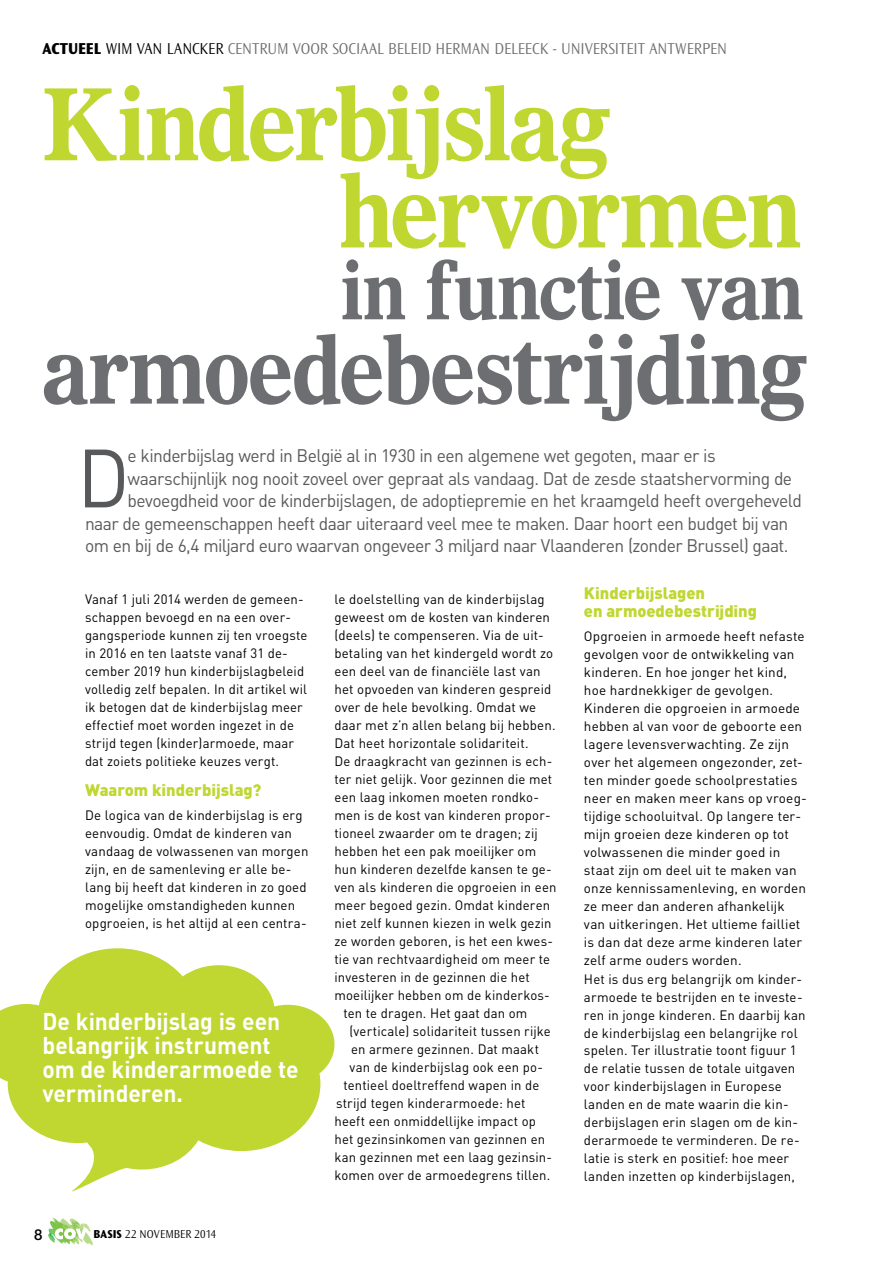
<style>
.page{position:relative;width:893px;height:1263px;background:#fff}
.page>*{position:absolute;margin:0;border:0;box-sizing:border-box;transform-origin:0 0}
.t1{font:700 99.45px "Olympian LT Std";letter-spacing:-.05em;color:#bfd730;scale:.92 1}
.t2{font:700 92.4px "Olympian LT Std";letter-spacing:-.04em;color:#6d6e71;scale:.92 1}
.t3{font:81.15px "DINOT";color:#58595b}
.t4{font:700 79.2px "Olympian LT Std";letter-spacing:-.035em;color:#6d6e71;scale:.92 1}
.t5{font:700 24px/24px "DINOT";letter-spacing:-.005em;color:#fff;scale:.95 1}
.t6{font:18px "DINOT";letter-spacing:-.035em;color:#58595b}
.t7{font:300 16.5px "Ocean Sans Std";letter-spacing:-.005em;color:#6d6e71;scale:.96 1}
.t8{font:900 16.5px/18px "DINOT";letter-spacing:-.005em;color:#bfd730}
.t9{font:500 15px "Helvetica Neue LT Std";color:#000}
.t10{font:13.5px/18px "DINOT";letter-spacing:.01em;color:#000}
.t11{font:300 12px "Ocean Sans Std";letter-spacing:.005em;color:#000;scale:.96 1}
.s1{font-weight:800;color:#000}
.s2{color:#000}
.s3{font-weight:800}
</style>
<div class="page">
<svg style="left:48px;top:1217px;width:45px;height:28px"></svg>
<svg style="left:0;top:948px;width:334px;height:244px;fill:#bfd730"></svg>
<p class="t7" style="left:43px;top:40px;width:715px"><span class="s1">ACTUEEL</span> <span class="s2">WIM VAN LANCKER</span> CENTRUM VOOR SOCIAAL BELEID H ERMAN DELEECK - UNIVERSITEIT ANTWERPEN</p>
<h1 class="t1" style="left:43px;top:63px;width:622px">Kinderbijslag</h1>
<h1 class="t1" style="left:338px;top:150px;width:506px">hervormen</h1>
<h3 class="t4" style="left:340px;top:242px;width:506px">in functie van</h3>
<h2 class="t2" style="left:43px;top:313px;width:835px">armoedebestrijding</h2>
<h3 class="t3" style="left:77px;top:427px;width:55px">D</h3>
<h3 class="t6" style="left:128px;top:445px;width:590px">e kinderbijslag werd in België al in 1930 in een algemene wet gegoten, maar er is</h3>
<h3 class="t6" style="left:128px;top:467px;width:666px">waarschijnlijk nog nooit zoveel over gepraat als vandaag. Dat de zesde staatshervorming de</h3>
<h3 class="t6" style="left:128px;top:490px;width:676px">bevoegdheid voor de kinderbijslagen, de adoptiepremie en het kraamgeld heeft overgeheveld</h3>
<h3 class="t6" style="left:85px;top:512px;width:705px">naar de gemeenschappen heeft daar uiteraard veel mee te maken. Daar hoort een budget bij van</h3>
<h3 class="t6" style="left:85px;top:535px;width:705px">om en bij de 6,4 miljard euro waarvan ongeveer 3 miljard naar Vlaanderen (zonder Brussel) gaat.</h3>
<p class="t10" style="left:85px;top:589px;width:224px">Vanaf 1 juli 2014 werden de gemeen&shy;schappen bevoegd en na een over&shy;gangsperiode kunnen zij ten vroegste in 2016 en ten laatste vanaf 31 de&shy;cember 2019 hun kinderbijslagbeleid volledig zelf bepalen. In dit artikel wil ik betogen dat de kinderbijslag meer effectief moet worden ingezet in de strijd tegen (kinder)armoede, maar dat zoiets politieke keuzes vergt.</p>
<p class="t8" style="left:85px;top:780px;width:178px">Waarom kinderbijslag?</p>
<p class="t10" style="left:85px;top:805px;width:225px">De logica van de kinderbijslag is erg eenvoudig. Omdat de kinderen van vandaag de volwassenen van morgen zijn, en de samenleving er alle be&shy;lang bij heeft dat kinderen in zo goed mogelijke omstandigheden kunnen opgroeien, is het altijd al een centra-</p>
<h3 class="t5" style="left:43px;top:1009px;width:271px">De kinderbijslag is een belangrijk instrument om de kinderarmoede te verminderen.</h3>
<p class="t9" style="left:34px;top:1225px;width:10px">8</p>
<p class="t11" style="left:94px;top:1227px;width:130px"><span class="s3">BASIS</span> 22 NOVEMBER 2014</p>
<p class="t10" style="left:334px;top:589px;width:212px">le doelstelling van de kinderbijslag</p>
<p class="t10" style="left:334px;top:607px;width:217px">geweest om de kosten van kinderen</p>
<p class="t10" style="left:334px;top:625px;width:211px">(deels) te compenseren. Via de uit-</p>
<p class="t10" style="left:334px;top:643px;width:220px">betaling van het kindergeld wordt zo</p>
<p class="t10" style="left:334px;top:661px;width:208px">een deel van de financiële last van</p>
<p class="t10" style="left:334px;top:679px;width:218px">het opvoeden van kinderen gespreid</p>
<p class="t10" style="left:334px;top:697px;width:203px">over de hele bevolking. Omdat we</p>
<p class="t10" style="left:334px;top:715px;width:223px">daar met z’n allen belang bij hebben.</p>
<p class="t10" style="left:334px;top:733px;width:196px">Dat heet horizontale solidariteit.</p>
<p class="t10" style="left:334px;top:751px;width:219px">De draagkracht van gezinnen is ech-</p>
<p class="t10" style="left:334px;top:769px;width:219px">ter niet gelijk. Voor gezinnen die met</p>
<p class="t10" style="left:334px;top:787px;width:206px">een laag inkomen moeten rondko-</p>
<p class="t10" style="left:334px;top:805px;width:218px">men is de kost van kinderen propor-</p>
<p class="t10" style="left:334px;top:823px;width:205px">tioneel zwaarder om te dragen; zij</p>
<p class="t10" style="left:334px;top:841px;width:203px">hebben het een pak moeilijker om</p>
<p class="t10" style="left:334px;top:859px;width:219px">hun kinderen dezelfde kansen te ge-</p>
<p class="t10" style="left:334px;top:877px;width:223px">ven als kinderen die opgroeien in een</p>
<p class="t10" style="left:334px;top:895px;width:217px">meer begoed gezin. Omdat kinderen</p>
<p class="t10" style="left:334px;top:913px;width:219px">niet zelf kunnen kiezen in welk gezin</p>
<p class="t10" style="left:334px;top:931px;width:220px">ze worden geboren, is het een kwes-</p>
<p class="t10" style="left:334px;top:949px;width:217px">tie van rechtvaardigheid om meer te</p>
<p class="t10" style="left:334px;top:967px;width:197px">investeren in de gezinnen die het</p>
<p class="t10" style="left:334px;top:985px;width:217px">moeilijker hebben om de kinderkos-</p>
<p class="t10" style="left:343px;top:1003px;width:185px">ten te dragen. Het gaat dan om</p>
<p class="t10" style="left:349px;top:1021px;width:203px">(verticale) solidariteit tussen rijke</p>
<p class="t10" style="left:351px;top:1039px;width:189px">en armere gezinnen. Dat maakt</p>
<p class="t10" style="left:349px;top:1057px;width:195px">van de kinderbijslag ook een po-</p>
<p class="t10" style="left:343px;top:1075px;width:197px">tentieel doeltreffend wapen in de</p>
<p class="t10" style="left:336px;top:1093px;width:191px">strijd tegen kinderarmoede: het</p>
<p class="t10" style="left:334px;top:1111px;width:203px">heeft een onmiddellijke impact op</p>
<p class="t10" style="left:334px;top:1129px;width:212px">het gezinsinkomen van gezinnen en</p>
<p class="t10" style="left:334px;top:1147px;width:219px">kan gezinnen met een laag gezinsin-</p>
<p class="t10" style="left:334px;top:1165px;width:217px">komen over de armoedegrens tillen.</p>
<p class="t8" style="left:584px;top:584px;width:174px">Kinderbijslagen<br>en armoedebestrijding</p>
<p class="t10" style="left:584px;top:627px;width:224px">Opgroeien in armoede heeft nefaste gevolgen voor de ontwikkeling van kinderen. En hoe jonger het kind, hoe hardnekkiger de gevolgen.<br>Kinderen die opgroeien in armoede hebben al van voor de geboorte een lagere levensverwachting. Ze zijn over het algemeen ongezonder, zet&shy;ten minder goede schoolprestaties neer en maken meer kans op vroeg&shy;tijdige schooluitval. Op langere ter&shy;mijn groeien deze kinderen op tot volwassenen die minder goed in staat zijn om deel uit te maken van onze kennissamenleving, en worden ze meer dan anderen afhankelijk van uitkeringen. Het ultieme failliet is dan dat deze arme kinderen later zelf arme ouders worden.<br>Het is dus erg belangrijk om kinder&shy;armoede te bestrijden en te investe&shy;ren in jonge kinderen. En daarbij kan de kinderbijslag een belangrijke rol spelen. Ter illustratie toont figuur 1 de relatie tussen de totale uitgaven voor kinderbijslagen in Europese landen en de mate waarin die kin&shy;derbijslagen erin slagen om de kin&shy;derarmoede te verminderen. De re&shy;latie is sterk en positief: hoe meer landen inzetten op kinderbijslagen,</p>
</div>
